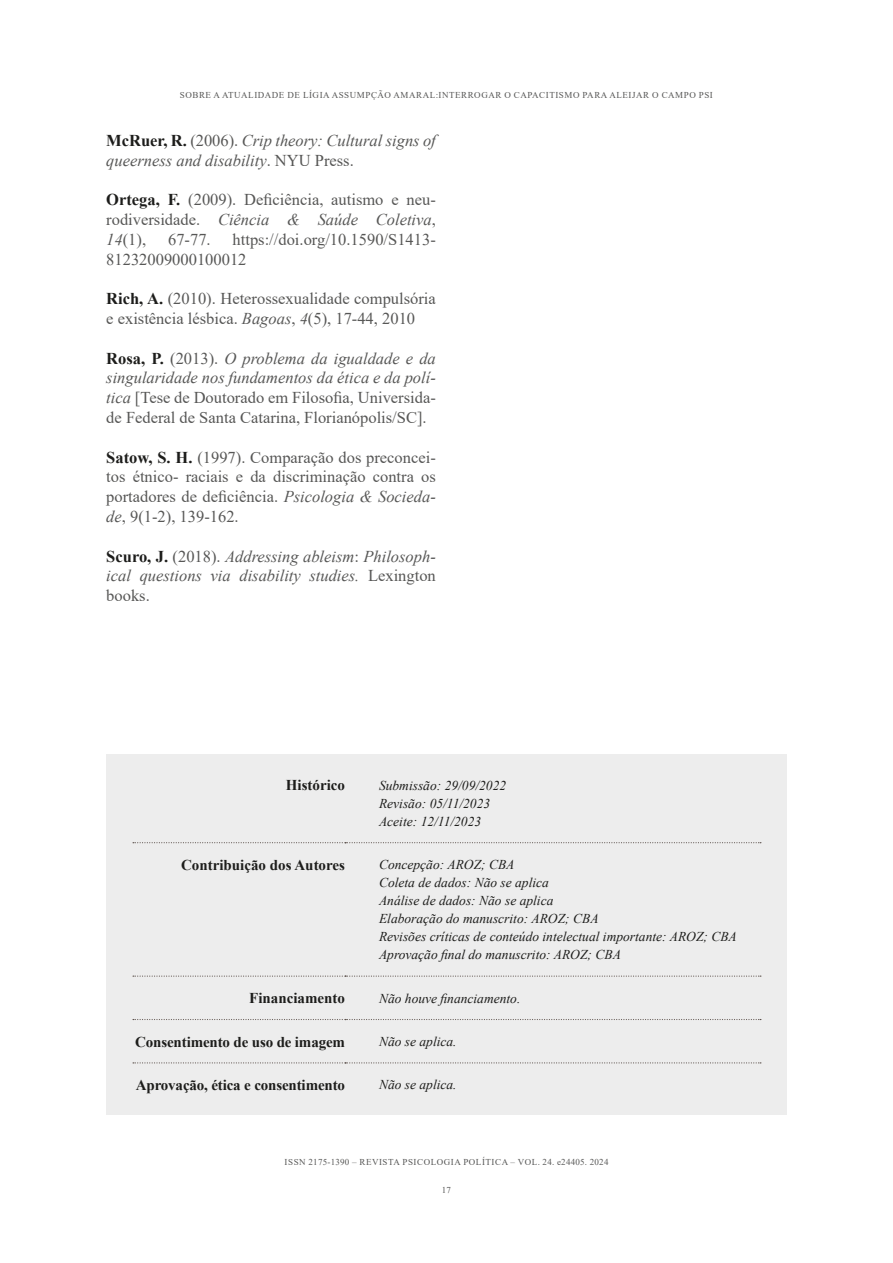
<style>
.page{position:relative;width:893px;height:1263px;background:#fff}
.page>*{position:absolute;margin:0;border:0;box-sizing:border-box;transform-origin:0 0}
.t1{font:16.5px/19.8px "Times New Roman";color:#575756;text-align:justify}
.t2{font:italic 16.5px/19.8px "Times New Roman";color:#575756}
.t3{font:700 15px "Times New Roman";letter-spacing:-.01em;color:#1d1d1b}
.t4{font:italic 13.5px/18px "Times New Roman";color:#1d1d1b}
.t5{font:9px "Times New Roman";letter-spacing:.06em;color:#575756}
.s1{font-weight:700;font-style:normal;color:#1d1d1b}
.s2{font-style:normal}
.s3{font-weight:700;color:#1d1d1b}
.s4{font-style:italic}
</style>
<div class="page">
<div style="left:106px;top:755px;width:681px;height:360px;background:#ededed"></div>
<svg style="left:133px;top:842px;width:628px;height:1px"></svg>
<svg style="left:133px;top:975px;width:628px;height:2px"></svg>
<svg style="left:133px;top:1019px;width:628px;height:1px"></svg>
<svg style="left:133px;top:1062px;width:628px;height:1px"></svg>
<p class="t5" style="left:180px;top:88px;width:534px">SOBRE A ATUALIDADE DE LÍGIA ASSUMPÇÃO AMARAL:INTERROGAR O CAPACITISMO PARA ALEIJAR O CAMPO PSI</p>
<p class="t2" style="left:106px;top:130px;width:331px"><span class="s1">McRuer, R.</span> <span class="s2">(2006).</span> Crip theory: Cultural signs of queerness and disability<span class="s2">. NYU Press.</span></p>
<p class="t1" style="left:106px;top:189px;width:331px"><span class="s3">Ortega, F.</span> (2009). Deficiência, autismo e neu&shy;rodiversidade. <span class="s4">Ciência &amp; Saúde Coletiva</span>, <span class="s4">14</span>(1),</p>
<p class="t1" style="left:106px;top:229px;width:331px;text-indent:126px">https://doi.org/10.1590/S1413-<br>81232009000100012</p>
<p class="t1" style="left:106px;top:288px;width:331px"><span class="s3">Rich, A.</span> (2010). Heterossexualidade compulsória e existência lésbica. <span class="s4">Bagoas</span>, <span class="s4">4</span>(5), 17-44, 2010</p>
<p class="t1" style="left:106px;top:348px;width:331px"><span class="s3">Rosa, P.</span> (2013). <span class="s4">O problema da igualdade e da singularidade nos fundamentos da ética e da polí- tica</span> [Tese de Doutorado em Filosofia, Universida&shy;de Federal de Santa Catarina, Florianópolis/SC].</p>
<p class="t1" style="left:106px;top:447px;width:331px"><span class="s3">Satow, S. H.</span> (1997). Comparação dos preconcei&shy;tos étnico- raciais e da discriminação contra os portadores de deficiência. <span class="s4">Psicologia &amp; Socieda&shy;de</span>, 9(1-2), 139-162.</p>
<p class="t2" style="left:106px;top:546px;width:331px;text-align:justify"><span class="s1">Scuro, J.</span> <span class="s2">(2018).</span> Addressing ableism<span class="s2">:</span> Philosoph&shy;ical questions via disability studies. <span class="s2">Lexington books.</span></p>
<p class="t1" style="left:168px;top:229px;width:44px">67-77.</p>
<p class="t3" style="left:286px;top:775px;width:61px">Histórico</p>
<p class="t4" style="left:379px;top:776px;width:129px">Submissão: 29/09/2022<br>Revisão: 05/11/2023<br>Aceite: 12/11/2023</p>
<p class="t3" style="left:181px;top:854px;width:165px">Contribuição dos Autores</p>
<p class="t4" style="left:379px;top:855px;width:359px">Concepção: AROZ; CBA<br>Coleta de dados: Não se aplica<br>Análise de dados: Não se aplica<br>Elaboração do manuscrito: AROZ; CBA<br>Revisões críticas de conteúdo intelectual importante: AROZ; CBA Aprovação final do manuscrito: AROZ; CBA</p>
<p class="t3" style="left:249px;top:987px;width:97px">Financiamento</p>
<p class="t4" style="left:379px;top:989px;width:143px">Não houve financiamento.</p>
<p class="t3" style="left:135px;top:1031px;width:211px">Consentimento de uso de imagem</p>
<p class="t4" style="left:379px;top:1032px;width:79px">Não se aplica.</p>
<p class="t3" style="left:136px;top:1074px;width:211px">Aprovação, ética e consentimento</p>
<p class="t4" style="left:379px;top:1075px;width:79px">Não se aplica.</p>
<p class="t5" style="left:285px;top:1156px;width:325px">ISSN 2175-1390 – REVISTA PSICOLOGIA POLÍTICA – VOL. 24. e24405. 2024</p>
<p class="t5" style="left:442px;top:1184px;width:11px">17</p>
</div>
